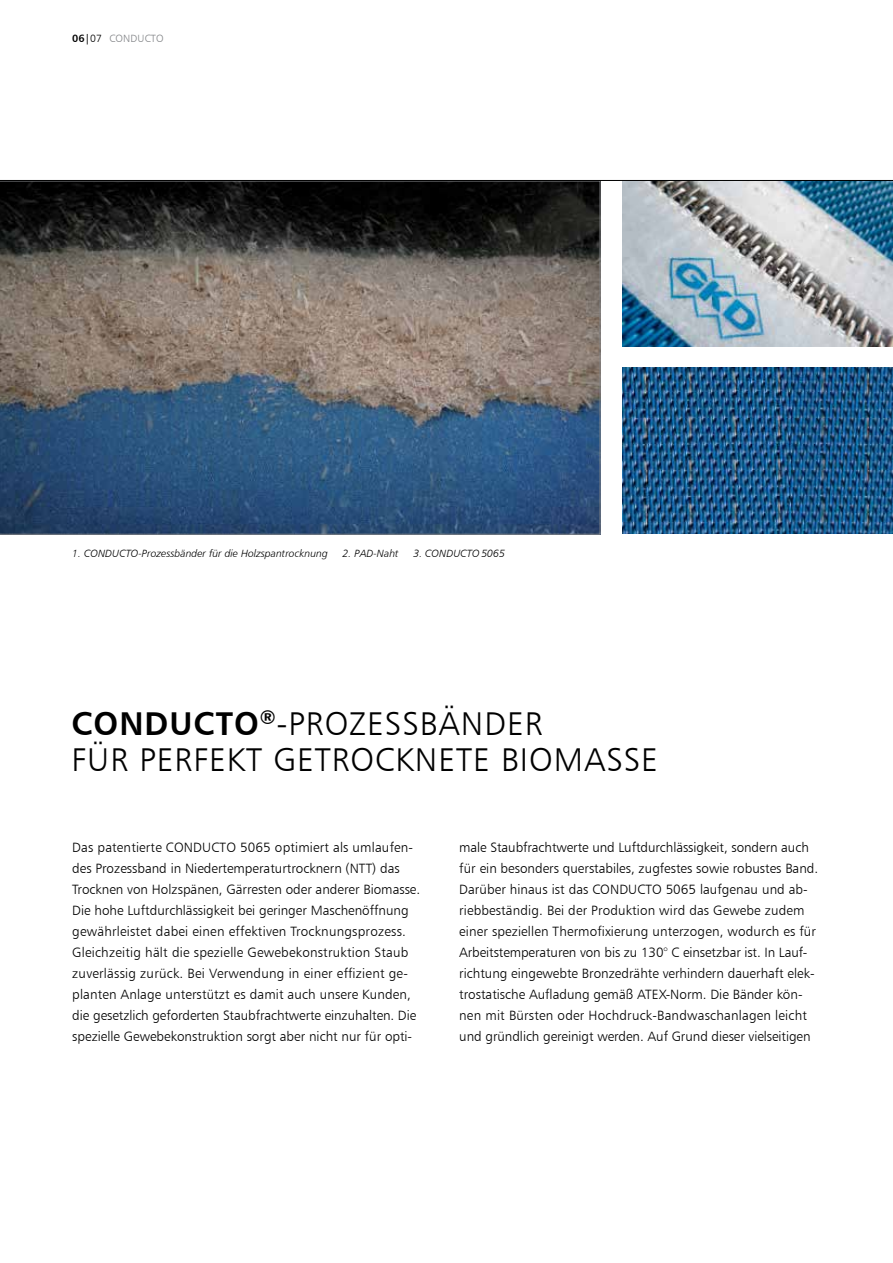
<style>
.page{position:relative;width:893px;height:1263px;background:#fff}
.page>*{position:absolute;margin:0;border:0;box-sizing:border-box;transform-origin:0 0}
.t1{font:33px/36px "Humanist 777 BT Light B";letter-spacing:.03em;color:#000}
.t2{font:13.5px/21px "Humanist 777 BT Light B";color:#000}
.t3{font:10.5px "Humanist 777 BT Light Italic B";color:#000}
.t4{font:10.5px "Humanist 777 BT Light B";letter-spacing:.01em;color:#828487}
.s1{font-family:"Humanist 777 BT Bold B";color:#000}
.s2{font-family:"Humanist 777 BT Roman B";color:#000}
.s3{color:#000}
.s4{font-family:"Humanist 777 BT Bold B"}
</style>
<div class="page">
<img style="left:623px;top:181px;width:270px;height:166px">
<svg style="left:0;top:181px;width:600px;height:353px;background:#505964"></svg>
<img style="left:623px;top:368px;width:270px;height:166px">
<hr style="left:0;top:180px;width:893px;height:1px;background:#000">
<p class="t4" style="left:72px;top:32px;width:93px"><span class="s1">06</span><span class="s2">|</span><span class="s3">07</span> CONDUCTO</p>
<p class="t3" style="left:72px;top:546px;width:257px">1. CONDUCTO-Prozessbänder für die Holzspantrocknung</p>
<p class="t3" style="left:343px;top:546px;width:58px">2. PAD-Naht</p>
<p class="t3" style="left:413px;top:546px;width:93px">3. CONDUCTO 5065</p>
<h1 class="t1" style="left:71px;top:705px;width:588px"><span class="s4">CONDUCTO</span><sup>®</sup>-PROZESSBÄNDER<br>FÜR PERFEKT GETROCKNETE BIOMASSE</h1>
<p class="t2" style="left:72px;top:837px;width:349px">Das patentierte CONDUCTO 5065 optimiert als umlaufen&shy;des Prozessband in Niedertemperaturtrocknern (NTT) das Trocknen von Holzspänen, Gärresten oder anderer Biomasse.<br>Die hohe Luftdurchlässigkeit bei geringer Maschenöffnung gewährleistet dabei einen effektiven Trocknungsprozess.<br>Gleichzeitig hält die spezielle Gewebekonstruktion Staub zuverlässig zurück. Bei Verwendung in einer effizient ge&shy;planten Anlage unterstützt es damit auch unsere Kunden, die gesetzlich geforderten Staubfrachtwerte einzuhalten. Die spezielle Gewebekonstruktion sorgt aber nicht nur für opti-</p>
<p class="t2" style="left:459px;top:837px;width:361px">male Staubfrachtwerte und Luftdurchlässigkeit, sondern auch für ein besonders querstabiles, zugfestes sowie robustes Band.<br>Darüber hinaus ist das CONDUCTO 5065 laufgenau und ab&shy;riebbeständig. Bei der Produktion wird das Gewebe zudem einer speziellen Thermofixierung unterzogen, wodurch es für Arbeitstemperaturen von bis zu 130° C einsetzbar ist. In Lauf&shy;richtung eingewebte Bronzedrähte verhindern dauerhaft elek&shy;trostatische Aufladung gemäß ATEX-Norm. Die Bänder kön&shy;nen mit Bürsten oder Hochdruck-Bandwaschanlagen leicht und gründlich gereinigt werden. Auf Grund dieser vielseitigen</p>
</div>
